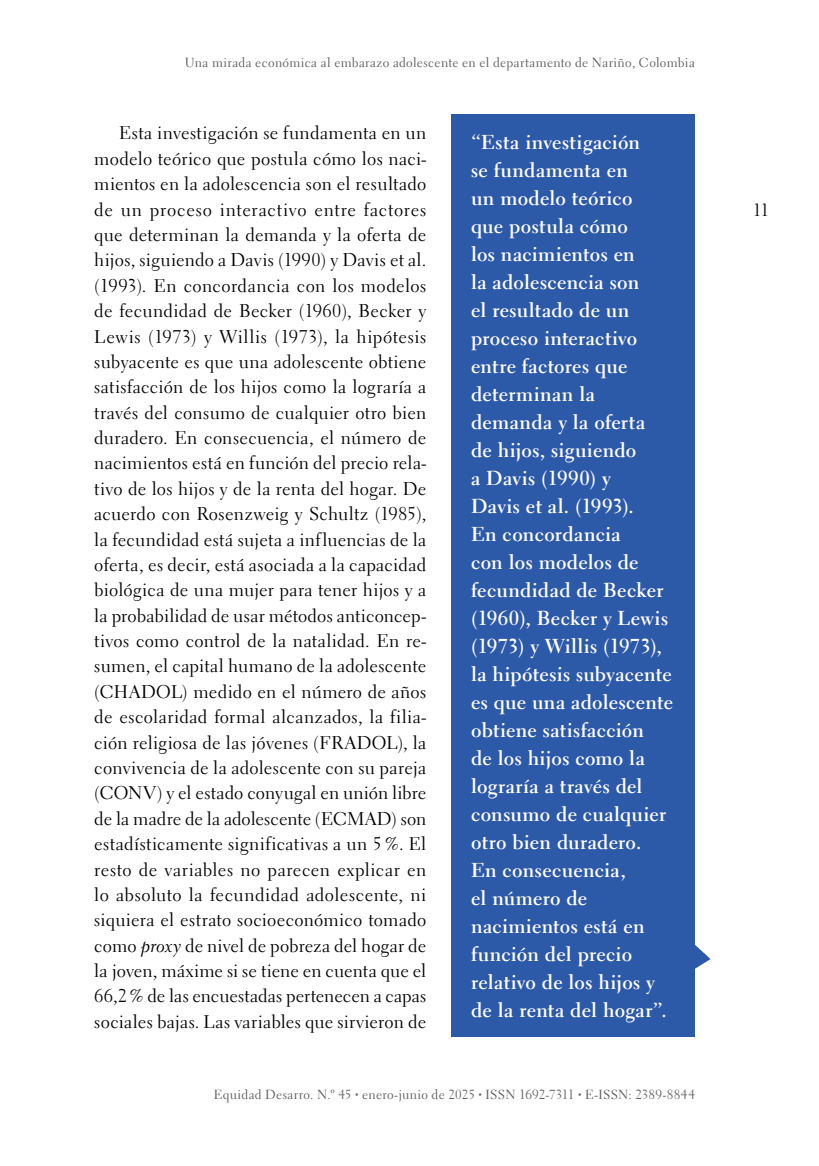
<style>
.page{position:relative;width:819px;height:1166px;background:#fff}
.page>*{position:absolute;margin:0;border:0;box-sizing:border-box;transform-origin:0 0}
._19Destacado{font:700 20.12px/28px "Electra LT Std";letter-spacing:.015em;color:#fff}
._01Body{font:18.38px/25.4px "Electra LT Std";letter-spacing:.005em;color:#000;text-align:justify}
.t1{font:17.5px "Electra LT Std";color:#000}
.t2{font:13.12px "Electra LT Std";letter-spacing:.02em;color:#58595b}
.s1{font-family:"Electra LT Std Cursive"}
.s2{font-size:7px;color:#6d6e71}
</style>
<div class="page">
<svg style="left:695px;top:945px;width:15px;height:24px"></svg>
<div style="left:451px;top:114px;width:244px;height:923px;background:#2d59a9"></div>
<p class="t2" style="left:185px;top:55px;width:511px">Una mirada económica al embarazo adolescente en el departamento de Nariño, Colombia</p>
<p class="_01Body" style="left:94px;top:121px;width:333px;text-indent:25px">Esta investigación se fundamenta en un modelo teórico que postula cómo los naci&shy;mientos en la adolescencia son el resultado de un proceso interactivo entre factores que determinan la demanda y la oferta de hijos, siguiendo a Davis (1990) y Davis et al. (1993). En concordancia con los modelos de fecundidad de Becker (1960), Becker y Lewis (1973) y Willis (1973), la hipótesis subyacente es que una adolescente obtiene satisfacción de los hijos como la lograría a través del consumo de cualquier otro bien duradero. En consecuencia, el número de nacimientos está en función del precio rela&shy;tivo de los hijos y de la renta del hogar. De acuerdo con Rosenzweig y Schultz (1985), la fecundidad está sujeta a influencias de la oferta, es decir, está asociada a la capacidad biológica de una mujer para tener hijos y a la probabilidad de usar métodos anticoncep&shy;tivos como control de la natalidad. En re&shy;sumen, el capital humano de la adolescente (CHADOL) medido en el número de años de escolaridad formal alcanzados, la filia&shy;ción religiosa de las jóvenes (FRADOL), la convivencia de la adolescente con su pareja (CONV) y el estado conyugal en unión libre de la madre de la adolescente (ECMAD) son estadísticamente significativas a un 5 %. El resto de variables no parecen explicar en lo absoluto la fecundidad adolescente, ni siquiera el estrato socioeconómico tomado como <span class="s1">proxy</span> de nivel de pobreza del hogar de la joven, máxime si se tiene en cuenta que el 66,2% de las encuestadas pertenecen a capas sociales bajas. Las variables que sirvieron de</p>
<p class="_19Destacado" style="left:471px;top:128px;width:203px">“Esta investigación<br>se fundamenta en<br>un modelo teórico<br>que postula cómo<br>los nacimientos en<br>la adolescencia son<br>el resultado de un proceso interactivo entre factores que determinan la demanda y la oferta<br>de hijos, siguiendo<br>a Davis (1990) y<br>Davis et al. (1993).<br>En concordancia<br>con los modelos de fecundidad de Becker (1960), Becker y Lewis (1973) y Willis (1973), la hipótesis subyacente es que una adolescente obtiene satisfacción<br>de los hijos como la lograría a través del consumo de cualquier otro bien duradero.<br>En consecuencia,<br>el número de nacimientos está en función del precio relativo de los hijos y de la renta del hogar”.</p>
<p class="t2" style="left:214px;top:1086px;width:482px">Equidad Desarro. N.º 45 <span class="s2">•</span> enero-junio de 2025 <span class="s2">•</span> ISSN 1692-7311 <span class="s2">•</span> E-ISSN: 2389-8844</p>
<p class="t1" style="left:752px;top:199px;width:18px">11</p>
</div>
